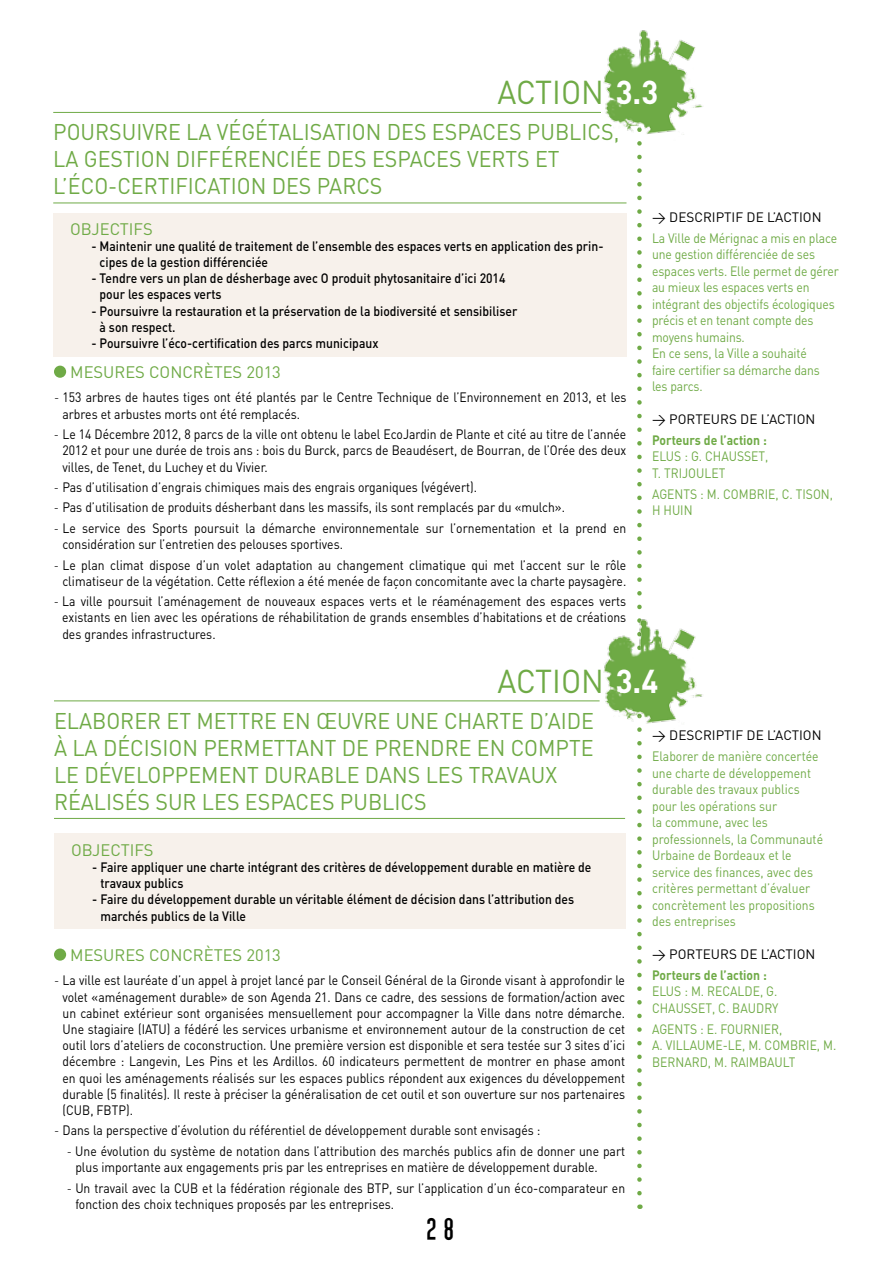
<style>
.page{position:relative;width:893px;height:1263px;background:#fff}
.page>*{position:absolute;margin:0;border:0;box-sizing:border-box;transform-origin:0 0}
.t1{font:32.7px "DIN";color:#6faa46;scale:.95 1}
.t2{font:700 32.7px "DIN";color:#fff;scale:.95 1}
.t3{font:28.95px "Pixochrome";color:#000}
.t4{font:22.5px/27px "DIN";color:#6faa46;scale:.95 1}
.t5{font:16.5px "DIN";color:#6faa46}
.t6{font:13.5px/16.2px "DIN";color:#000;scale:.9 1}
.t7{font:13.5px/16.5px "DIN";color:#6faa46;scale:.9 1}
.t8{font:500 13.5px/16.2px "DIN";color:#000;scale:.9 1}
.t9{font:13.5px "DIN";color:#000}
.t10{font:700 13.5px "DIN";color:#6faa46;scale:.9 1}
.s1{font-weight:300}
</style>
<div class="page">
<svg style="left:637px;top:143px;width:5px;height:1050px"></svg>
<img style="left:595px;top:30px;width:108px;height:113px">
<div style="left:53px;top:213px;width:573px;height:143px;background:#f7f1eb"></div>
<div style="left:54px;top:366px;width:12px;height:12px;background:#6faa46;border-radius:50%"></div>
<hr style="left:53px;top:112px;width:548px;height:1px;background:#6faa46">
<hr style="left:53px;top:203px;width:573px;height:1px;background:#6faa46">
<img style="left:595px;top:609px;width:108px;height:175px">
<div style="left:54px;top:834px;width:571px;height:95px;background:#f7f1eb"></div>
<div style="left:54px;top:948px;width:12px;height:13px;background:#6faa46;border-radius:50%"></div>
<hr style="left:54px;top:701px;width:546px;height:1px;background:#6faa46">
<hr style="left:54px;top:818px;width:571px;height:1px;background:#6faa46">
<h1 class="t1" style="left:497px;top:72px;width:36px">Action</h1>
<h1 class="t2" style="left:616px;top:70px;width:46px">3.3</h1>
<h3 class="t4" style="left:53px;top:118px;width:28px">Poursuivrelavégétalisationdesespacespublics</h3>
<h3 class="t4" style="left:614px;top:118px;width:7px">,</h3>
<h3 class="t4" style="left:53px;top:145px;width:30px">lagestiondifférenciéedesespacesvertset l’éco</h3>
<h3 class="t4" style="left:108px;top:172px;width:23px">-certificationdesparcs</h3>
<p class="t5" style="left:70px;top:218px;width:21px">Objectifs</p>
<p class="t8" style="left:100px;top:237px;width:561px;text-indent:-8px">- Maintenir une qualité de traitement de l’ensemble des espaces verts en application des prin&shy;cipes de la gestion différenciée</p>
<p class="t8" style="left:100px;top:270px;width:453px;text-indent:-8px">- Tendre vers un plan de désherbage avec O produit phytosanitaire d’ici 2014 pour les espaces verts</p>
<p class="t8" style="left:100px;top:302px;width:466px;text-indent:-8px">- Poursuivre la restauration et la préservation de la biodiversité et sensibiliser à son respect.</p>
<p class="t8" style="left:92px;top:335px;width:320px">- Poursuivre l’éco-certification des parcs municipaux</p>
<p class="t5" style="left:70px;top:361px;width:25px">Mesuresconcr</p>
<p class="t5" style="left:204px;top:361px;width:18px">ètes</p>
<p class="t5" style="left:246px;top:361px;width:36px">2013</p>
<p class="t6" style="left:62px;top:389px;width:628px;text-indent:-8px"><span class="s1">-</span> 153 arbres de hautes tiges ont été plantés par le Centre Technique de l’Environnement en 2013, et les arbres et arbustes morts ont été remplacés.</p>
<p class="t6" style="left:62px;top:426px;width:628px;text-align:justify;text-indent:-8px"><span class="s1">-</span> Le 14 Décembre 2012, 8 parcs de la ville ont obtenu le label EcoJardin de Plante et cité au titre de l’année 2012 et pour une durée de trois ans : bois du Burck, parcs de Beaudésert, de Bourran, de l’Orée des deux villes, de Tenet, du Luchey et du Vivier.</p>
<p class="t6" style="left:54px;top:479px;width:469px"><span class="s1">-</span> Pas d’utilisation d’engrais chimiques mais des engrais organiques (végévert).</p>
<p class="t6" style="left:54px;top:499px;width:567px"><span class="s1">-</span> Pas d’utilisation de produits désherbant dans les massifs, ils sont remplacés par du «mulch».</p>
<p class="t6" style="left:62px;top:520px;width:628px;text-indent:-9px"><span class="s1">-</span> Le service des Sports poursuit la démarche environnementale sur l’ornementation et la prend en considération sur l’entretien des pelouses sportives.</p>
<p class="t6" style="left:54px;top:556px;width:638px;text-align:center"><span class="s1">-</span> Le plan climat dispose d’un volet adaptation au changement climatique qui met l’accent sur le rôle climatiseur de la végétation. Cette réflexion a été menée de façon concomitante avec la charte paysagère.</p>
<p class="t6" style="left:62px;top:593px;width:628px;text-align:justify;text-indent:-8px"><span class="s1">-</span> La ville poursuit l’aménagement de nouveaux espaces verts et le réaménagement des espaces verts existants en lien avec les opérations de réhabilitation de grands ensembles d’habitations et de créations des grandes infrastructures.</p>
<p class="t9" style="left:652px;top:208px;width:35px">&gt; Descriptifdel</p>
<p class="t9" style="left:773px;top:208px;width:11px">’action</p>
<p class="t7" style="left:652px;top:229px;width:209px">La Ville de Mérignac a mis en place une gestion différenciée de ses espaces verts. Elle permet de gérer au mieux les espaces verts en intégrant des objectifs écologiques précis et en tenant compte des moyens humains.<br>En ce sens, la Ville a souhaité<br>faire certifier sa démarche dans<br>les parcs.</p>
<p class="t9" style="left:652px;top:411px;width:35px">&gt; Porteursdel</p>
<p class="t9" style="left:767px;top:411px;width:11px">’action</p>
<p class="t10" style="left:652px;top:431px;width:129px">Porteurs de l’action :</p>
<p class="t7" style="left:652px;top:448px;width:15px">Elus</p>
<p class="t7" style="left:652px;top:448px;width:131px;text-indent:32px">: G. CHAUSSET,<br>T. TRIJOULET</p>
<p class="t7" style="left:652px;top:485px;width:16px">Agents</p>
<p class="t7" style="left:700px;top:485px;width:149px">: M. COMBRIE, C. TISON,</p>
<p class="t7" style="left:652px;top:502px;width:47px">H HUIN</p>
<h1 class="t1" style="left:497px;top:661px;width:36px">Action</h1>
<h1 class="t2" style="left:616px;top:659px;width:46px">3.4</h1>
<h3 class="t4" style="left:54px;top:707px;width:28px">Elaboreretmettreenœuvreunecharted</h3>
<h3 class="t4" style="left:544px;top:707px;width:15px">’aide</h3>
<h3 class="t4" style="left:54px;top:734px;width:28px">à ladécisionpermettantdeprendreencompte ledéveloppementdurabledanslestravaux réaliséssurlesespacespublics</h3>
<p class="t5" style="left:71px;top:839px;width:21px">Objectifs</p>
<p class="t8" style="left:100px;top:858px;width:547px;text-indent:-8px">- Faire appliquer une charte intégrant des critères de développement durable en matière de travaux publics</p>
<p class="t8" style="left:100px;top:891px;width:528px;text-indent:-8px">- Faire du développement durable un véritable élément de décision dans l’attribution des marchés publics de la Ville</p>
<p class="t5" style="left:70px;top:944px;width:25px">Mesuresconcr</p>
<p class="t5" style="left:204px;top:944px;width:18px">ètes</p>
<p class="t5" style="left:246px;top:944px;width:36px">2013</p>
<p class="t6" style="left:62px;top:972px;width:627px;text-indent:-8px"><span class="s1">-</span> La ville est lauréate d’un appel à projet lancé par le Conseil Général de la Gironde visant à approfondir le volet «aménagement durable» de son Agenda 21. Dans ce cadre, des sessions de formation/action avec un cabinet extérieur sont organisées mensuellement pour accompagner la Ville dans notre démarche.<br>Une stagiaire (IATU) a fédéré les services urbanisme et environnement autour de la construction de cet outil lors d’ateliers de coconstruction. Une première version est disponible et sera testée sur 3 sites d’ici décembre : Langevin, Les Pins et les Ardillos. 60 indicateurs permettent de montrer en phase amont en quoi les aménagements réalisés sur les espaces publics répondent aux exigences du développement durable (5 finalités). Il reste à préciser la généralisation de cet outil et son ouverture sur nos partenaires (CUB, FBTP).</p>
<p class="t6" style="left:54px;top:1122px;width:542px"><span class="s1">-</span> Dans la perspective d’évolution du référentiel de développement durable sont envisagés :</p>
<p class="t6" style="left:75px;top:1143px;width:612px;text-indent:-9px"><span class="s1">-</span> Une évolution du système de notation dans l’attribution des marchés publics afin de donner une part plus importante aux engagements pris par les entreprises en matière de développement durable.</p>
<p class="t6" style="left:75px;top:1179px;width:612px;text-indent:-9px"><span class="s1">-</span> Un travail avec la CUB et la fédération régionale des BTP, sur l’application d’un éco-comparateur en fonction des choix techniques proposés par les entreprises.</p>
<h2 class="t3" style="left:423px;top:1217px;width:36px">28</h2>
<p class="t9" style="left:652px;top:727px;width:35px">&gt; Descriptifdel</p>
<p class="t9" style="left:773px;top:727px;width:11px">’action</p>
<p class="t7" style="left:652px;top:748px;width:192px">Elaborer de manière concertée une charte de développement durable des travaux publics pour les opérations sur<br>la commune, avec les professionnels, la Communauté<br>Urbaine de Bordeaux et le service des finances, avec des critères permettant d’évaluer concrètement les propositions des entreprises</p>
<p class="t9" style="left:652px;top:946px;width:35px">&gt; Porteursdel</p>
<p class="t9" style="left:767px;top:946px;width:11px">’action</p>
<p class="t10" style="left:652px;top:966px;width:129px">Porteurs de l’action :</p>
<p class="t7" style="left:652px;top:983px;width:142px">EluS : M. RECALDE, G.<br>CHAUSSET, C. BAUDRY</p>
<p class="t7" style="left:652px;top:1020px;width:16px">Agents</p>
<p class="t7" style="left:652px;top:1020px;width:204px;text-indent:48px">: E. FOURNIER,<br>A. VILLAUME-LE, M. COMBRIE, M.<br>BERNARD, M. RAIMBAULT</p>
</div>
